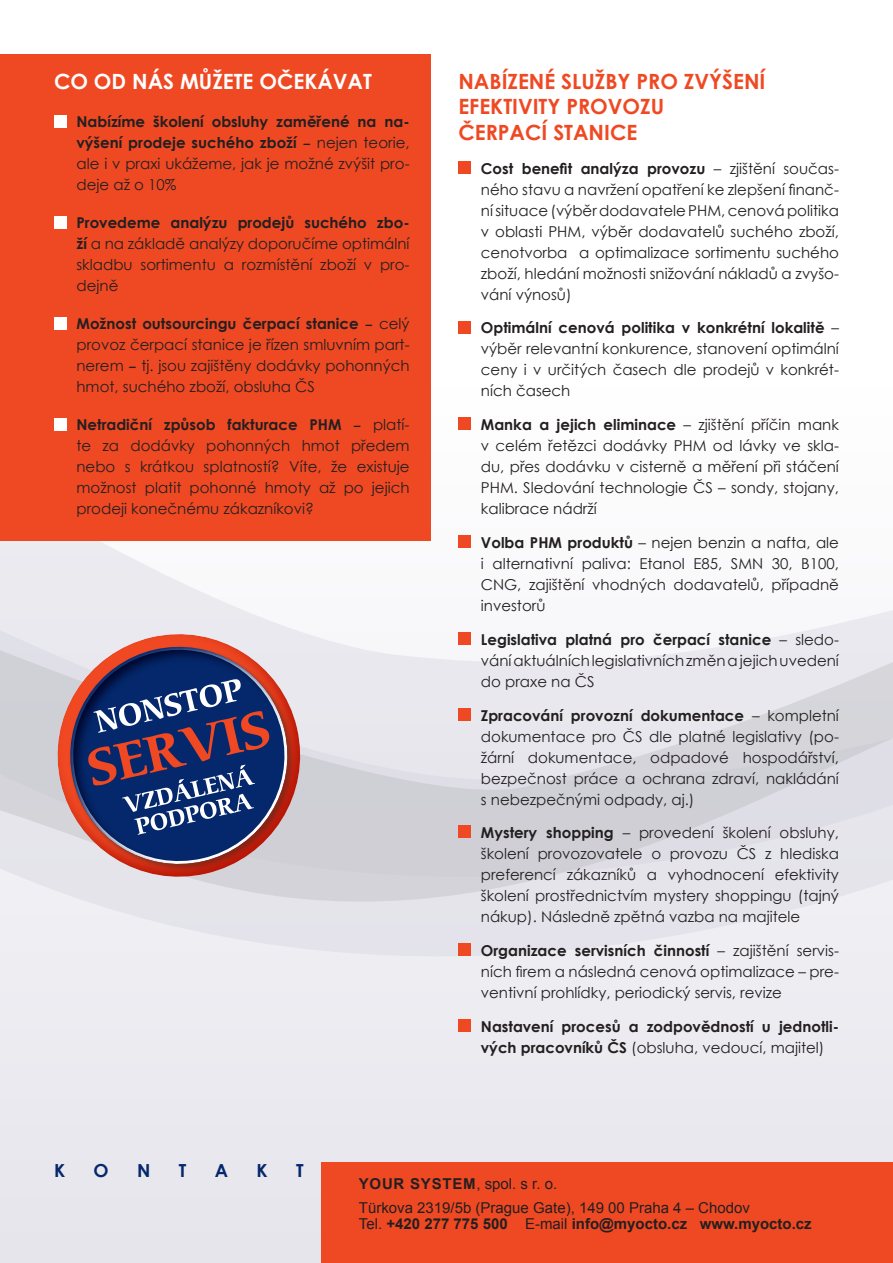
<style>
.page{position:relative;width:893px;height:1263px;background:#fff}
.page>*{position:absolute;margin:0;border:0;box-sizing:border-box;transform-origin:0 0}
.t1{font:700 21px "Century Gothic";color:#ef4923}
.t2{font:700 21px "Century Gothic";color:#fff}
.t3{font:700 18px "Century Gothic";color:#04286b}
.t4{font:15px/21px "Century Gothic";color:#231f20;text-align:justify}
.t5{font:700 15px/21px "Century Gothic";color:#231f20;text-align:justify}
.t6{font:15px/24px "Arial";color:#231f20}
.t7{font:700 15px "Arial";color:#231f20}
.s1{font-family:"Cronos Pro";font-weight:600}
.s2{font-weight:400}
.s3{font-weight:700}
</style>
<div class="page">
<div style="left:0;top:383px;width:893px;height:880px;background:#ebeaf0"></div>
<svg style="left:431px;top:333px;width:462px;height:93px"></svg>
<svg style="left:0;top:426px;width:893px;height:476px"></svg>
<div style="left:322px;top:1162px;width:571px;height:101px;background:#ef4923"></div>
<div style="left:0;top:54px;width:431px;height:486px;background:#ef4923"></div>
<div style="left:54px;top:115px;width:13px;height:13px;background:#fff"></div>
<div style="left:54px;top:216px;width:13px;height:13px;background:#fff"></div>
<div style="left:54px;top:317px;width:13px;height:13px;background:#fff"></div>
<div style="left:54px;top:418px;width:13px;height:13px;background:#fff"></div>
<div style="left:458px;top:161px;width:13px;height:13px;background:#ef4923"></div>
<div style="left:458px;top:321px;width:13px;height:12px;background:#ef4923"></div>
<div style="left:458px;top:417px;width:13px;height:13px;background:#ef4923"></div>
<div style="left:458px;top:535px;width:13px;height:13px;background:#ef4923"></div>
<div style="left:458px;top:632px;width:13px;height:13px;background:#ef4923"></div>
<div style="left:458px;top:708px;width:13px;height:12px;background:#ef4923"></div>
<div style="left:458px;top:825px;width:13px;height:13px;background:#ef4923"></div>
<div style="left:458px;top:943px;width:13px;height:13px;background:#ef4923"></div>
<div style="left:458px;top:1019px;width:13px;height:13px;background:#ef4923"></div>
<svg style="left:33px;top:607px;width:293px;height:294px"></svg>
<svg style="left:47px;top:623px;width:264px;height:264px"></svg>
<svg style="left:88px;top:679px;width:181px;height:156px"></svg>
<p class="t2" style="left:54px;top:65px;width:319px">CO OD NÁS MŮŽETE OČEKÁVAT</p>
<p class="t5" style="left:76px;top:110px;width:335px">Nabízíme školení obsluhy zaměřené na na&shy;výšení prodeje suchého zboží <span class="s1">–</span> <span class="s2">nejen teorie, ale i v praxi ukážeme, jak je možné zvýšit pro&shy;deje až o 10%</span></p>
<p class="t4" style="left:76px;top:212px;width:335px"><span class="s3">Provedeme analýzu prodejů suchého zbo&shy;ží</span> a na základě analýzy doporučíme optimální skladbu sortimentu a rozmístění zboží v pro&shy;dejně</p>
<p class="t4" style="left:76px;top:313px;width:335px"><span class="s3">Možnost outsourcingu čerpací stanice</span> <span class="s1">–</span> celý provoz čerpací stanice je řízen smluvním part&shy;nerem <span class="s1">–</span> tj. jsou zajištěny dodávky pohonných hmot, suchého zboží, obsluha ČS</p>
<p class="t4" style="left:76px;top:414px;width:335px"><span class="s3">Netradiční způsob fakturace PHM</span> <span class="s1">–</span> platí&shy;te za dodávky pohonných hmot předem nebo s krátkou splatností? Víte, že existuje možnost platit pohonné hmoty až po jejich prodeji konečnému zákazníkovi?</p>
<p class="t1" style="left:458px;top:65px;width:309px">NABÍZENÉ SLUŽBY PRO ZVÝŠENÍ</p>
<p class="t1" style="left:458px;top:91px;width:207px">EFEKTIVITY PROVOZU</p>
<p class="t1" style="left:458px;top:116px;width:180px">ČERPACÍ STANICE</p>
<p class="t4" style="left:481px;top:157px;width:360px"><span class="s3">Cost benefit analýza provozu</span> – zjištění součas&shy;ného stavu a navržení opatření ke zlepšení finanč&shy;ní situace (výběr dodavatele PHM, cenová politika v oblasti PHM, výběr dodavatelů suchého zboží, cenotvorba a optimalizace sortimentu suchého zboží, hledání možnosti snižování nákladů a zvyšo&shy;vání výnosů)</p>
<p class="t4" style="left:481px;top:317px;width:360px"><span class="s3">Optimální cenová politika v konkrétní lokalitě</span> – výběr relevantní konkurence, stanovení optimální ceny i v určitých časech dle prodejů v konkrét&shy;ních časech</p>
<p class="t4" style="left:481px;top:414px;width:360px"><span class="s3">Manka a jejich eliminace</span> – zjištění příčin mank v celém řetězci dodávky PHM od lávky ve skla&shy;du, přes dodávku v cisterně a měření při stáčení PHM. Sledování technologie ČS – sondy, stojany, kalibrace nádrží</p>
<p class="t4" style="left:481px;top:532px;width:360px"><span class="s3">Volba PHM produktů</span> – nejen benzin a nafta, ale i alternativní paliva: Etanol E85, SMN 30, B100, CNG, zajištění vhodných dodavatelů, případně investorů</p>
<p class="t4" style="left:481px;top:629px;width:360px"><span class="s3">Legislativa platná pro čerpací stanice</span> – sledo&shy;vání aktuálních legislativních změn ajejich uvedení do praxe na ČS</p>
<p class="t4" style="left:481px;top:704px;width:360px"><span class="s3">Zpracování provozní dokumentace</span> – kompletní dokumentace pro ČS dle platné legislativy (po&shy;žární dokumentace, odpadové hospodářství, bezpečnost práce a ochrana zdraví, nakládání s nebezpečnými odpady, aj.)</p>
<p class="t4" style="left:481px;top:822px;width:360px"><span class="s3">Mystery shopping</span> – provedení školení obsluhy, školení provozovatele o provozu ČS z hlediska preferencí zákazníků a vyhodnocení efektivity školení prostřednictvím mystery shoppingu (tajný nákup). Následně zpětná vazba na majitele</p>
<p class="t4" style="left:481px;top:940px;width:360px"><span class="s3">Organizace servisních činností</span> – zajištění servis&shy;ních firem a následná cenová optimalizace – pre&shy;ventivní prohlídky, periodický servis, revize</p>
<p class="t5" style="left:481px;top:1015px;width:360px">Nastavení procesů a zodpovědností u jednotli&shy;vých pracovníků ČS <span class="s2">(obsluha, vedoucí, majitel)</span></p>
<p class="t3" style="left:54px;top:1156px;width:13px">K</p>
<p class="t3" style="left:94px;top:1156px;width:17px">O</p>
<p class="t3" style="left:137px;top:1156px;width:15px">N</p>
<p class="t3" style="left:179px;top:1156px;width:9px">T</p>
<p class="t3" style="left:215px;top:1156px;width:15px">A</p>
<p class="t3" style="left:256px;top:1156px;width:13px">K</p>
<p class="t3" style="left:296px;top:1156px;width:9px">T</p>
<p class="t6" style="left:359px;top:1171px;width:393px"><span class="s3">YOUR SYSTEM</span>, spol. s r. o.<br>Türkova 2319/5b (Prague Gate), 149 00 Praha 4 – Chodov</p>
<p class="t7" style="left:359px;top:1213px;width:454px"><span class="s2">Tel.</span> +420 277 775 500 <span class="s2">E-mail</span> info@myocto.cz www.myocto.cz</p>
</div>
